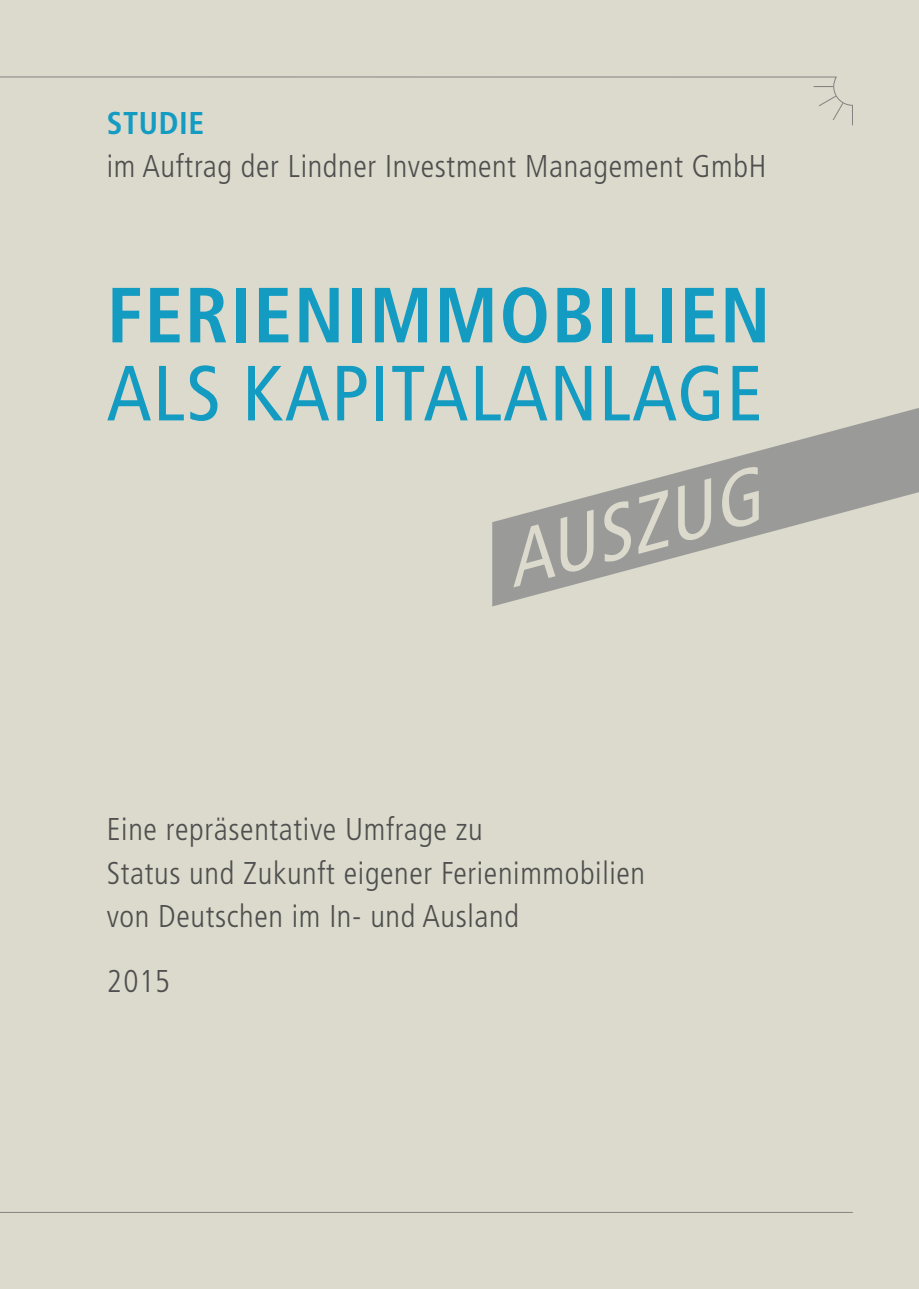
<style>
.page{position:relative;width:919px;height:1289px;background:#fff}
.page>*{position:absolute;margin:0;border:0;box-sizing:border-box;transform-origin:0 0}
.t1{font:700 condensed 78px "Frutiger";letter-spacing:.02em;color:#139bc2}
.t2{font:condensed 78px "Frutiger";letter-spacing:.02em;color:#139bc2}
.t3{font:italic condensed 78px "Frutiger";color:#dbdacc}
.t4{font:300 condensed 31.5px/43.5px "Frutiger";letter-spacing:.02em;color:#4f4f4f}
.t5{font:700 condensed 31.5px "Frutiger";letter-spacing:.02em;color:#139bc2}
</style>
<div class="page">
<div style="left:0;top:0;width:918px;height:1288px;background:#dbdacc"></div>
<svg style="left:0;top:76px;width:853px;height:50px"></svg>
<svg style="left:0;top:1212px;width:853px;height:1px"></svg>
<svg style="left:492px;top:408px;width:426px;height:198px"></svg>
<p class="t5" style="left:107px;top:104px;width:99px">STUDIE</p>
<p class="t4" style="left:107px;top:145px;width:661px">im Auftrag der Lindner Investment Management GmbH</p>
<h1 class="t1" style="left:107px;top:269px;width:665px">FERIENIMMOBILIEN</h1>
<h1 class="t2" style="left:107px;top:348px;width:657px">ALS KAPITALANLAGE</h1>
<h1 class="t3" style="left:494px;top:517px;width:262px;rotate:-15deg">AUSZUG</h1>
<p class="t4" style="left:107px;top:808px;width:540px">Eine repräsentative Umfrage zu<br>Status und Zukunft eigener Ferienimmobilien von Deutschen im In- und Ausland</p>
<p class="t4" style="left:107px;top:960px;width:65px">2015</p>
</div>
